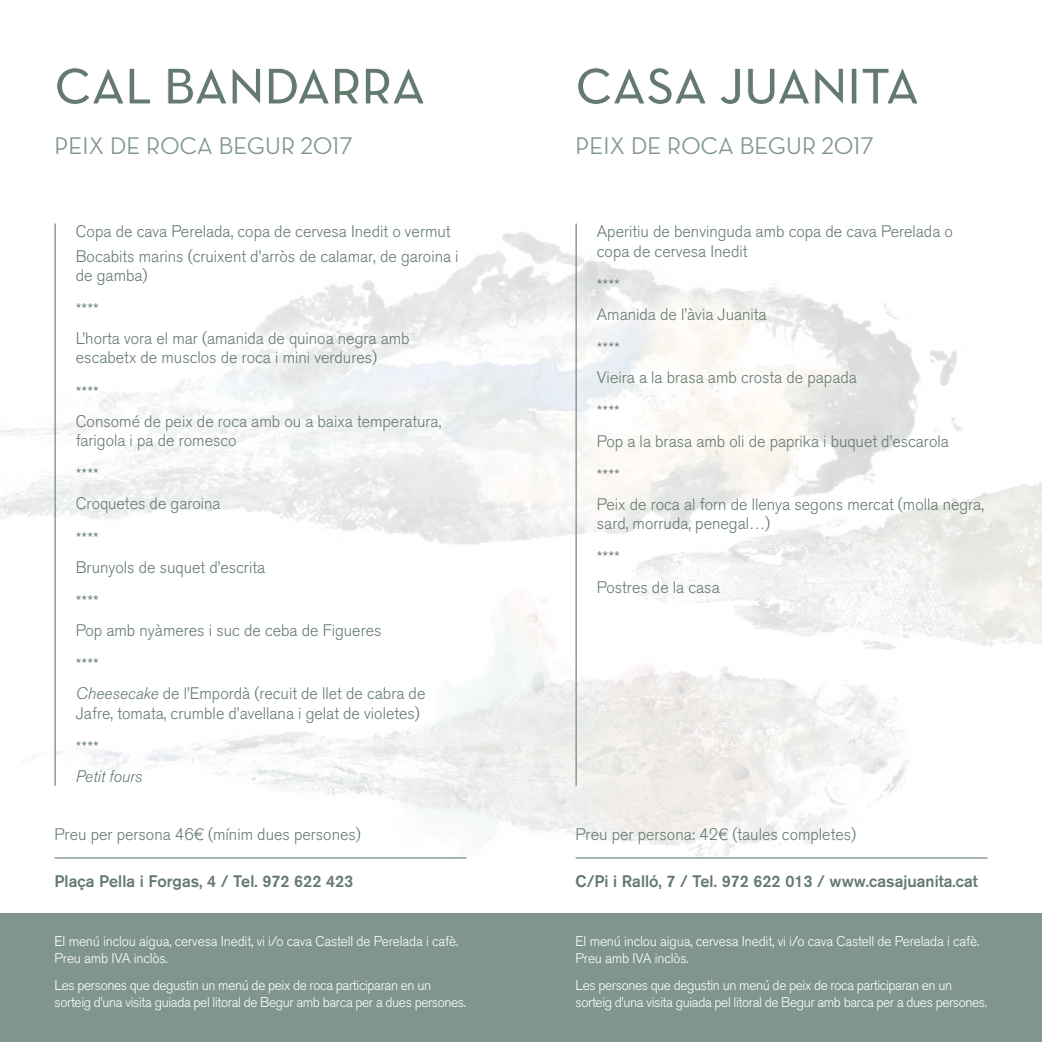
<style>
.page{position:relative;width:1042px;height:1042px;background:#fff}
.page>*{position:absolute;margin:0;border:0;box-sizing:border-box;transform-origin:0 0}
.t1{font:700 52.5px "Neutra Disp";color:#647a6f}
.t2{font:500 24.5px "Neutra Disp";letter-spacing:.01em;color:#80958e}
.t3{font:300 16.62px/34.1px "Akzidenz Grotesk BQ";color:#647a6f}
.t4{font:500 16.62px "Akzidenz Grotesk BQ";color:#647a6f}
.t5{font:italic 300 16.62px "Akzidenz Grotesk BQ";color:#647a6f}
.t6{font:300 14px/16.8px "Akzidenz Grotesk BQ";letter-spacing:-.025em;color:#fff}
.s1{font-style:italic}
</style>
<div class="page">
<img style="left:0;top:223px;width:1042px;height:636px">
<hr style="left:55px;top:857px;width:411px;height:1px;background:#647a6f">
<hr style="left:575px;top:857px;width:412px;height:1px;background:#647a6f">
<hr style="left:55px;top:223px;width:1px;height:563px;background:#647a6f">
<hr style="left:575px;top:223px;width:2px;height:563px;background:#647a6f">
<div style="left:0;top:913px;width:521px;height:129px;background:#80958e"></div>
<div style="left:521px;top:913px;width:521px;height:129px;background:#80958e"></div>
<h1 class="t1" style="left:55px;top:57px;width:372px">CAL BANDARRA</h1>
<h1 class="t1" style="left:575px;top:57px;width:345px">CASA JUANITA</h1>
<h2 class="t2" style="left:55px;top:132px;width:299px">PEIX DE ROCA BEGUR 2017</h2>
<h2 class="t2" style="left:575px;top:132px;width:299px">PEIX DE ROCA BEGUR 2017</h2>
<p class="t3" style="left:76px;top:220px;width:384px;line-height:24.2px">Copa de cava Perelada, copa de cervesa Inedit o vermut<br>Bocabits marins (cruixent d’arròs de calamar, de garoina i</p>
<p class="t3" style="left:76px;top:258px;width:73px">de gamba) ****</p>
<p class="t3" style="left:76px;top:329px;width:335px;line-height:19.2px">L’horta vora el mar (amanida de quinoa negra amb escabetx de musclos de roca i mini verdures)</p>
<p class="t3" style="left:76px;top:377px;width:367px;line-height:29.2px">****<br>Consomé de peix de roca amb ou a baixa temperatura,</p>
<p class="t3" style="left:76px;top:423px;width:162px">farigola i pa de romesco ****</p>
<p class="t3" style="left:76px;top:487px;width:146px">Croquetes de garoina ****</p>
<p class="t3" style="left:76px;top:550px;width:191px">Brunyols de suquet d’escrita ****</p>
<p class="t3" style="left:76px;top:613px;width:307px">Pop amb nyàmeres i suc de ceba de Figueres ****</p>
<p class="t3" style="left:76px;top:684px;width:351px;line-height:19.2px"><span class="s1">Cheesecake</span> de l’Empordà (recuit de llet de cabra de<br>Jafre, tomata, crumble d’avellana i gelat de violetes)</p>
<p class="t3" style="left:76px;top:730px;width:25px">****</p>
<p class="t5" style="left:76px;top:767px;width:68px">Petit fours</p>
<p class="t3" style="left:597px;top:222px;width:358px;line-height:19.2px">Aperitiu de benvinguda amb copa de cava Perelada o copa de cervesa Inedit</p>
<p class="t3" style="left:597px;top:271px;width:171px;line-height:29.2px">****<br>Amanida de l’àvia Juanita</p>
<p class="t3" style="left:597px;top:334px;width:261px;line-height:29.2px">****<br>Vieira a la brasa amb crosta de papada</p>
<p class="t3" style="left:597px;top:397px;width:353px;line-height:29.2px">****<br>Pop a la brasa amb oli de paprika i buquet d’escarola</p>
<p class="t3" style="left:597px;top:461px;width:389px;line-height:29.2px">****<br>Peix de roca al forn de llenya segons mercat (molla negra,</p>
<p class="t3" style="left:597px;top:507px;width:175px">sard, morruda, penegal…) ****</p>
<p class="t3" style="left:597px;top:570px;width:124px">Postres de la casa</p>
<p class="t3" style="left:55px;top:818px;width:308px">Preu per persona 46€ (mínim dues persones)</p>
<p class="t3" style="left:575px;top:818px;width:282px">Preu per persona: 42€ (taules completes)</p>
<p class="t4" style="left:55px;top:871px;width:300px">Plaça Pella i Forgas, 4 / Tel. 972 622 423</p>
<p class="t4" style="left:575px;top:871px;width:404px">C/Pi i Ralló, 7 / Tel. 972 622 013 / www.casajuanita.cat</p>
<p class="t6" style="left:55px;top:933px;width:405px">El menú inclou aigua, cervesa Inedit, vi i/o cava Castell de Perelada i cafè.<br>Preu amb IVA inclòs.</p>
<p class="t6" style="left:55px;top:977px;width:413px">Les persones que degustin un menú de peix de roca participaran en un sorteig d’una visita guiada pel litoral de Begur amb barca per a dues persones.</p>
<p class="t6" style="left:575px;top:933px;width:405px">El menú inclou aigua, cervesa Inedit, vi i/o cava Castell de Perelada i cafè.<br>Preu amb IVA inclòs.</p>
<p class="t6" style="left:575px;top:977px;width:413px">Les persones que degustin un menú de peix de roca participaran en un sorteig d’una visita guiada pel litoral de Begur amb barca per a dues persones.</p>
</div>
